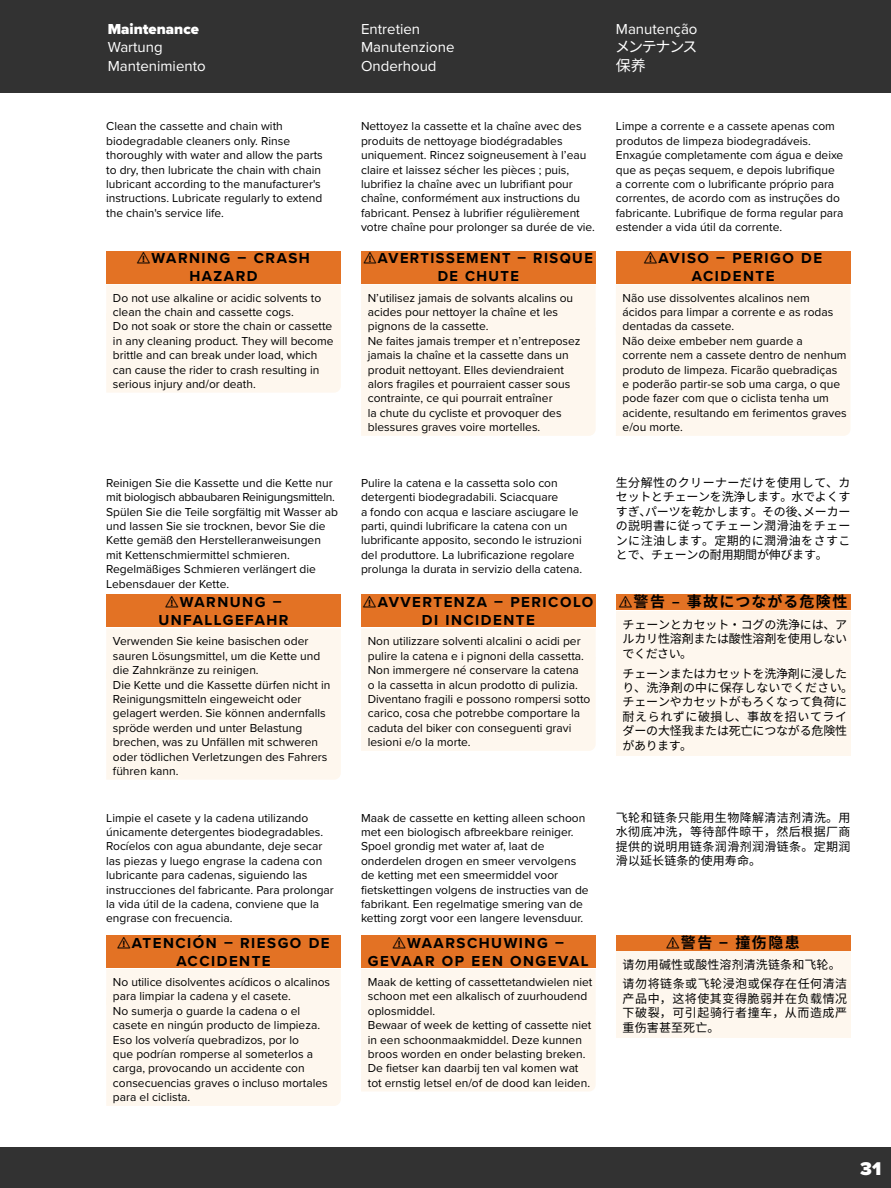
<style>
.page{position:relative;width:891px;height:1188px;background:#fff}
.page>*{position:absolute;margin:0;border:0;box-sizing:border-box;transform-origin:0 0}
.t1{font:900 19.2px "Proxima Nova";color:#fff}
.t2{font:700 15px/18px "Proxima Nova";letter-spacing:.1em;color:#000;text-align:center}
.Header_Proxima_Nova{font:15px "Proxima Nova";color:#fff}
.t3{font:700 15px "Noto Sans CJ Kjp";letter-spacing:.09em;color:#000}
.Header_Proxima_Nova-2{font:900 15px "Proxima Nova";color:#fff}
.t4{font:700 15px "Noto Sans CJ Ksc";letter-spacing:.1em;color:#000}
.Header_Proxima_Nova-3{font:15px "Noto Sans CJ Kjp";letter-spacing:-.1em;color:#fff}
.Header_Proxima_Nova-4{font:15px "Noto Sans CJ Ksc";color:#fff}
.Signal_Word_Text_-_W{font:12px/14.4px "Proxima Nova";color:#000}
.User_Manual_Text_-_N{font:12px/14.4px "Proxima Nova";color:#000}
.JPN_BLUE{font:12px/14.4px "Noto Sans CJ Kjp";letter-spacing:-.015em;color:#000;text-align:justify}
.j-bodytext{font:12px/14.4px "Noto Sans CJ Kjp";letter-spacing:.03em;color:#000;text-align:justify}
.c-bodytext{font:12px/14.4px "Noto Sans CJ Ksc";letter-spacing:.03em;color:#000;text-align:justify}
.CHI_BLUE{font:12px/14.4px "Noto Sans CJ Ksc";letter-spacing:.045em;color:#000;text-align:justify}
.CHI_BLUE-2{font:12px "Noto Sans CJ Ksc";letter-spacing:.01em;color:#000}
.s1{font-family:"Proxima Nova"}
</style>
<div class="page">
<div style="left:0;top:1148px;width:891px;height:40px;background:#323232"></div>
<div style="left:0;top:0;width:891px;height:93px;background:#323232"></div>
<div style="left:106px;top:251px;width:235px;height:33px;background:#e37224"></div>
<div style="left:106px;top:285px;width:235px;height:108px;background:#fef7ee"></div>
<div style="left:361px;top:251px;width:235px;height:33px;background:#e37224"></div>
<div style="left:361px;top:285px;width:235px;height:151px;background:#fef7ee"></div>
<div style="left:616px;top:251px;width:234px;height:33px;background:#e37224"></div>
<div style="left:616px;top:285px;width:234px;height:151px;background:#fef7ee"></div>
<div style="left:106px;top:594px;width:235px;height:33px;background:#e37224"></div>
<div style="left:106px;top:628px;width:235px;height:152px;background:#fef7ee"></div>
<div style="left:361px;top:594px;width:235px;height:33px;background:#e37224"></div>
<div style="left:361px;top:628px;width:235px;height:123px;background:#fef7ee"></div>
<div style="left:616px;top:594px;width:234px;height:16px;background:#e37224"></div>
<div style="left:616px;top:611px;width:234px;height:53px;background:#fef7ee"></div>
<div style="left:616px;top:659px;width:234px;height:97px;background:#fef7ee"></div>
<div style="left:106px;top:935px;width:235px;height:33px;background:#e37224"></div>
<div style="left:106px;top:969px;width:235px;height:137px;background:#fef7ee"></div>
<div style="left:361px;top:935px;width:235px;height:33px;background:#e37224"></div>
<div style="left:361px;top:969px;width:235px;height:122px;background:#fef7ee"></div>
<div style="left:616px;top:935px;width:234px;height:15px;background:#e37224"></div>
<div style="left:616px;top:951px;width:234px;height:24px;background:#fef7ee"></div>
<div style="left:616px;top:970px;width:234px;height:68px;background:#fef7ee"></div>
<p class="Header_Proxima_Nova-2" style="left:108px;top:17px;width:93px">Maintenance</p>
<p class="Header_Proxima_Nova" style="left:361px;top:17px;width:61px">Entretien</p>
<p class="Header_Proxima_Nova" style="left:616px;top:17px;width:83px">Manutenção</p>
<p class="Header_Proxima_Nova" style="left:108px;top:36px;width:57px">Wartung</p>
<p class="Header_Proxima_Nova" style="left:361px;top:36px;width:95px">Manutenzione</p>
<p class="Header_Proxima_Nova-3" style="left:615px;top:38px;width:84px">メンテナンス</p>
<p class="Header_Proxima_Nova" style="left:108px;top:55px;width:99px">Mantenimiento</p>
<p class="Header_Proxima_Nova" style="left:361px;top:55px;width:77px">Onderhoud</p>
<p class="Header_Proxima_Nova-4" style="left:616px;top:57px;width:31px">保养</p>
<p class="User_Manual_Text_-_N" style="left:106px;top:119px;width:218px">Clean the cassette and chain with biodegradable cleaners only. Rinse thoroughly with water and allow the parts to dry, then lubricate the chain with chain lubricant according to the manufacturer's instructions. Lubricate regularly to extend the chain's service life.</p>
<p class="User_Manual_Text_-_N" style="left:361px;top:119px;width:235px">Nettoyez la cassette et la chaîne avec des produits de nettoyage biodégradables uniquement. Rincez soigneusement à l’eau claire et laissez sécher les pièces ; puis, lubrifiez la chaîne avec un lubrifiant pour chaîne, conformément aux instructions du fabricant. Pensez à lubrifier régulièrement votre chaîne pour prolonger sa durée de vie.</p>
<p class="User_Manual_Text_-_N" style="left:616px;top:119px;width:229px">Limpe a corrente e a cassete apenas com produtos de limpeza biodegradáveis.<br>Enxagúe completamente com água e deixe que as peças sequem, e depois lubrifique a corrente com o lubrificante próprio para correntes, de acordo com as instruções do fabricante. Lubrifique de forma regular para estender a vida útil da corrente.</p>
<p class="t2" style="left:137px;top:249px;width:174px">⚠WARNING – CRASH<br>HAZARD</p>
<p class="Signal_Word_Text_-_W" style="left:113px;top:290px;width:210px">Do not use alkaline or acidic solvents to clean the chain and cassette cogs.</p>
<p class="Signal_Word_Text_-_W" style="left:113px;top:319px;width:222px">Do not soak or store the chain or cassette in any cleaning product. They will become brittle and can break under load, which can cause the rider to crash resulting in serious injury and/or death.</p>
<p class="t2" style="left:364px;top:249px;width:230px">⚠AVERTISSEMENT – RISQUE<br>DE CHUTE</p>
<p class="Signal_Word_Text_-_W" style="left:368px;top:290px;width:207px">N’utilisez jamais de solvants alcalins ou acides pour nettoyer la chaîne et les pignons de la cassette.</p>
<p class="Signal_Word_Text_-_W" style="left:368px;top:333px;width:214px">Ne faites jamais tremper et n’entreposez jamais la chaîne et la cassette dans un produit nettoyant. Elles deviendraient alors fragiles et pourraient casser sous contrainte, ce qui pourrait entraîner<br>la chute du cycliste et provoquer des blessures graves voire mortelles.</p>
<p class="t2" style="left:644px;top:249px;width:180px">⚠AVISO – PERIGO DE<br>ACIDENTE</p>
<p class="Signal_Word_Text_-_W" style="left:623px;top:290px;width:212px">Não use dissolventes alcalinos nem ácidos para limpar a corrente e as rodas dentadas da cassete.</p>
<p class="Signal_Word_Text_-_W" style="left:623px;top:333px;width:226px">Não deixe embeber nem guarde a corrente nem a cassete dentro de nenhum produto de limpeza. Ficarão quebradiças e poderão partir-se sob uma carga, o que pode fazer com que o ciclista tenha um acidente, resultando em ferimentos graves e/ou morte.</p>
<p class="User_Manual_Text_-_N" style="left:106px;top:475px;width:233px">Reinigen Sie die Kassette und die Kette nur mit biologisch abbaubaren Reinigungsmitteln.<br>Spülen Sie die Teile sorgfältig mit Wasser ab und lassen Sie sie trocknen, bevor Sie die Kette gemäß den Herstelleranweisungen mit Kettenschmiermittel schmieren.<br>Regelmäßiges Schmieren verlängert die Lebensdauer der Kette.</p>
<p class="User_Manual_Text_-_N" style="left:361px;top:475px;width:223px">Pulire la catena e la cassetta solo con detergenti biodegradabili. Sciacquare<br>a fondo con acqua e lasciare asciugare le parti, quindi lubrificare la catena con un lubrificante apposito, secondo le istruzioni del produttore. La lubrificazione regolare prolunga la durata in servizio della catena.</p>
<p class="j-bodytext" style="left:616px;top:476px;width:236px">生分解性のクリーナーだけを使用して、カセットとチェーンを洗浄します。水でよくすすぎ、パーツを乾かします。その後、メーカーの説明書に従ってチェーン潤滑油をチェーンに注油します。定期的に潤滑油をさすことで、チェーンの耐用期間が伸びます。</p>
<p class="t2" style="left:158px;top:593px;width:132px">⚠WARNUNG –<br>UNFALLGEFAHR</p>
<p class="Signal_Word_Text_-_W" style="left:113px;top:634px;width:209px">Verwenden Sie keine basischen oder sauren Lösungsmittel, um die Kette und die Zahnkränze zu reinigen.</p>
<p class="Signal_Word_Text_-_W" style="left:113px;top:677px;width:219px">Die Kette und die Kassette dürfen nicht in Reinigungsmitteln eingeweicht oder gelagert werden. Sie können andernfalls spröde werden und unter Belastung brechen, was zu Unfällen mit schweren oder tödlichen Verletzungen des Fahrers führen kann.</p>
<p class="t3" style="left:619px;top:593px;width:230px">⚠警告 – 事故につながる危険性</p>
<p class="JPN_BLUE" style="left:623px;top:618px;width:226px">チェーンとカセット・コグの洗浄には、アルカリ性溶剤または酸性溶剤を使用しないでください。</p>
<p class="JPN_BLUE" style="left:623px;top:666px;width:232px;text-align:left">チェーンまたはカセットを洗浄剤に浸したり、洗浄剤の中に保存しないでください。チェーンやカセットがもろくなって負荷に耐えられずに破損し、事故を招いてライダーの大怪我または死亡につながる危険性があります。</p>
<p class="t2" style="left:363px;top:593px;width:232px">⚠AVVERTENZA – PERICOLO<br>DI INCIDENTE</p>
<p class="Signal_Word_Text_-_W" style="left:368px;top:634px;width:218px">Non utilizzare solventi alcalini o acidi per pulire la catena e i pignoni della cassetta.</p>
<p class="Signal_Word_Text_-_W" style="left:368px;top:662px;width:224px">Non immergere né conservare la catena<br>o la cassetta in alcun prodotto di pulizia.<br>Diventano fragili e possono rompersi sotto carico, cosa che potrebbe comportare la caduta del biker con conseguenti gravi lesioni e/o la morte.</p>
<p class="User_Manual_Text_-_N" style="left:106px;top:810px;width:229px">Limpie el casete y la cadena utilizando únicamente detergentes biodegradables.<br>Rocíelos con agua abundante, deje secar las piezas y luego engrase la cadena con lubricante para cadenas, siguiendo las instrucciones del fabricante. Para prolongar la vida útil de la cadena, conviene que la engrase con frecuencia.</p>
<p class="User_Manual_Text_-_N" style="left:361px;top:810px;width:229px">Maak de cassette en ketting alleen schoon met een biologisch afbreekbare reiniger.<br>Spoel grondig met water af, laat de onderdelen drogen en smeer vervolgens de ketting met een smeermiddel voor fietskettingen volgens de instructies van de fabrikant. Een regelmatige smering van de ketting zorgt voor een langere levensduur.</p>
<p class="c-bodytext" style="left:616px;top:810px;width:236px">飞轮和链条只能用生物降解清洁剂清洗。用水彻底冲洗，等待部件晾干，然后根据厂商提供的说明用链条润滑剂润滑链条。定期润滑以延长链条的使用寿命。</p>
<p class="t2" style="left:117px;top:933px;width:214px">⚠ATENCIÓN – RIESGO DE<br>ACCIDENTE</p>
<p class="Signal_Word_Text_-_W" style="left:113px;top:974px;width:219px">No utilice disolventes acídicos o alcalinos para limpiar la cadena y el casete.</p>
<p class="Signal_Word_Text_-_W" style="left:113px;top:1003px;width:216px">No sumerja o guarde la cadena o el casete en ningún producto de limpieza.<br>Eso los volvería quebradizos, por lo<br>que podrían romperse al someterlos a carga, provocando un accidente con consecuencias graves o incluso mortales para el ciclista.</p>
<p class="t4" style="left:667px;top:934px;width:135px">⚠警告 <span class="s1">–</span> 撞伤隐患</p>
<p class="CHI_BLUE-2" style="left:623px;top:958px;width:220px">请勿用碱性或酸性溶剂清洗链条和飞轮。</p>
<p class="CHI_BLUE" style="left:623px;top:977px;width:226px">请勿将链条或飞轮浸泡或保存在任何清洁产品中，这将使其变得脆弱并在负载情况下破裂，可引起骑行者撞车，从而造成严重伤害甚至死亡。</p>
<p class="t2" style="left:368px;top:933px;width:222px">⚠WAARSCHUWING –<br>GEVAAR OP EEN ONGEVAL</p>
<p class="Signal_Word_Text_-_W" style="left:368px;top:974px;width:226px">Maak de ketting of cassettetandwielen niet schoon met een alkalisch of zuurhoudend oplosmiddel.</p>
<p class="Signal_Word_Text_-_W" style="left:368px;top:1018px;width:225px">Bewaar of week de ketting of cassette niet in een schoonmaakmiddel. Deze kunnen broos worden en onder belasting breken.<br>De fietser kan daarbij ten val komen wat tot ernstig letsel en/of de dood kan leiden.</p>
<h1 class="t1" style="left:860px;top:1154px;width:23px">31</h1>
</div>
